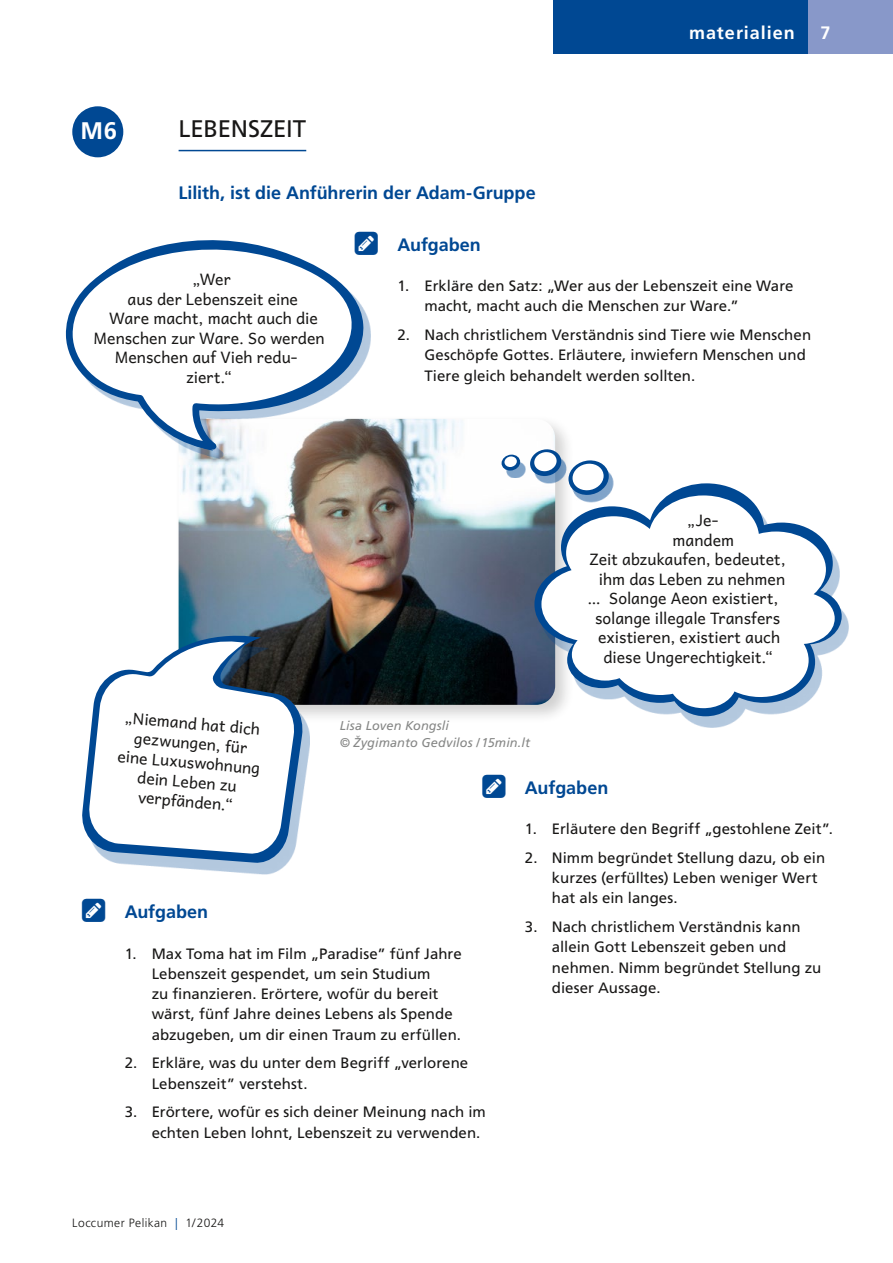
<style>
.page{position:relative;width:893px;height:1263px;background:#fff}
.page>*{position:absolute;margin:0;border:0;box-sizing:border-box;transform-origin:0 0}
.t1{font:24px "Frutiger LT Pro";letter-spacing:-.01em;color:#181716}
.t2{font:700 24px "Frutiger LT Pro";color:#fff}
.t3{font:700 18px "Frutiger LT Pro";letter-spacing:-.005em;color:#004893}
.t4{font:700 18px "Frutiger LT Pro";letter-spacing:.055em;color:#fff}
.t5{font:15.75px/19.5px "Andika New Basic";color:#181716;text-align:center}
.t6{font:15px/20.2px "Frutiger LT Pro";letter-spacing:.005em;color:#181716}
.t7{font:italic 12.75px/16.5px "Frutiger LT Pro";letter-spacing:.005em;color:#868786}
.t8{font:300 12px "Frutiger LT Pro";letter-spacing:.035em;color:#181716}
.s1{color:#004893}
</style>
<div class="page">
<div style="left:553px;top:0;width:259px;height:54px;background:#004893"></div>
<div style="left:808px;top:0;width:85px;height:54px;background:#8898c9"></div>
<div style="left:174px;top:414px;width:401px;height:310px;background:#181716;opacity:.2"></div>
<img style="left:179px;top:419px;width:376px;height:286px">
<hr style="left:179px;top:150px;width:127px;height:1px;background:#004893">
<div style="left:72px;top:106px;width:51px;height:51px;background:#004893;border-radius:50%"></div>
<div style="left:541px;top:494px;width:308px;height:233px;background:#004893;opacity:.3"></div>
<svg style="left:534px;top:483px;width:308px;height:233px"></svg>
<svg style="left:541px;top:495px;width:294px;height:213px"></svg>
<div style="left:534px;top:456px;width:32px;height:27px;background:#004893;opacity:.5"></div>
<svg style="left:530px;top:449px;width:31px;height:27px"></svg>
<div style="left:534px;top:452px;width:23px;height:19px;background:#fff;border-radius:50%"></div>
<div style="left:572px;top:467px;width:42px;height:35px;background:#004893;opacity:.5"></div>
<svg style="left:568px;top:460px;width:41px;height:35px"></svg>
<div style="left:572px;top:463px;width:32px;height:28px;background:#fff;border-radius:50%"></div>
<div style="left:506px;top:461px;width:19px;height:17px;background:#004893;opacity:.5"></div>
<svg style="left:501px;top:454px;width:19px;height:17px"></svg>
<div style="left:504px;top:456px;width:13px;height:11px;background:#fff;border-radius:50%"></div>
<div style="left:89px;top:646px;width:220px;height:228px;background:#004893;opacity:.3"></div>
<svg style="left:82px;top:624px;width:223px;height:240px"></svg>
<svg style="left:87px;top:632px;width:209px;height:223px"></svg>
<div style="left:73px;top:248px;width:298px;height:210px;background:#004893;opacity:.3"></div>
<svg style="left:65px;top:240px;width:300px;height:215px"></svg>
<svg style="left:355px;top:240px;width:16px;height:15px"></svg>
<h1 class="t2" style="left:81px;top:117px;width:38px">M6</h1>
<h1 class="t1" style="left:179px;top:115px;width:129px">LEBENSZEIT</h1>
<p class="t3" style="left:179px;top:182px;width:359px">Lilith, ist die Anführerin der Adam-Gruppe</p>
<p class="t4" style="left:689px;top:22px;width:107px">materialien</p>
<p class="t4" style="left:820px;top:22px;width:12px">7</p>
<p class="t5" style="left:93px;top:267px;width:233px">„Wer<br>aus der Lebenszeit eine<br>Ware macht, macht auch die<br>Menschen zur Ware. So werden<br>Menschen auf Vieh redu&shy;ziert.“</p>
<p class="t3" style="left:397px;top:234px;width:85px">Aufgaben</p>
<p class="t6" style="left:424px;top:276px;width:370px;text-indent:-27px">1. Erkläre den Satz: „Wer aus der Lebenszeit eine Ware macht, macht auch die Menschen zur Ware.”</p>
<p class="t6" style="left:424px;top:325px;width:388px;text-indent:-27px">2. Nach christlichem Verständnis sind Tiere wie Menschen<br>Geschöpfe Gottes. Erläutere, inwiefern Menschen und<br>Tiere gleich behandelt werden sollten.</p>
<p class="t5" style="left:687px;top:508px;width:33px">„Je-</p>
<p class="t5" style="left:672px;top:528px;width:63px">mandem</p>
<p class="t5" style="left:589px;top:547px;width:198px">Zeit abzukaufen, bedeutet,</p>
<p class="t5" style="left:599px;top:567px;width:188px">ihm das Leben zu nehmen</p>
<p class="t5" style="left:588px;top:586px;width:192px">… Solange Aeon existiert,</p>
<p class="t5" style="left:595px;top:606px;width:187px">solange illegale Transfers</p>
<p class="t5" style="left:598px;top:625px;width:183px">existieren, existiert auch</p>
<p class="t5" style="left:604px;top:645px;width:171px">diese Ungerechtigkeit.“</p>
<p class="t5" style="left:122px;top:705px;width:145px;rotate:5deg">„Niemand hat dich gezwungen, für eine Luxuswohnung dein Leben zu verpfänden.“</p>
<p class="t7" style="left:340px;top:717px;width:192px">Lisa Loven Kongsli<br>© Žygimanto Gedvilos /15min.lt</p>
<p class="t3" style="left:525px;top:777px;width:85px">Aufgaben</p>
<p class="t6" style="left:525px;top:819px;width:310px">1. Erläutere den Begriff „gestohlene Zeit”.</p>
<p class="t6" style="left:552px;top:848px;width:275px;text-indent:-27px">2. Nimm begründet Stellung dazu, ob ein kurzes (erfülltes) Leben weniger Wert hat als ein langes.</p>
<p class="t6" style="left:552px;top:917px;width:271px;text-indent:-27px">3. Nach christlichem Verständnis kann allein Gott Lebenszeit geben und nehmen. Nimm begründet Stellung zu dieser Aussage.</p>
<p class="t3" style="left:125px;top:901px;width:85px">Aufgaben</p>
<p class="t6" style="left:152px;top:943px;width:311px;text-indent:-27px">1. Max Toma hat im Film „Paradise” fünf Jahre Lebenszeit gespendet, um sein Studium<br>zu finanzieren. Erörtere, wofür du bereit wärst, fünf Jahre deines Lebens als Spende abzugeben, um dir einen Traum zu erfüllen.</p>
<p class="t6" style="left:152px;top:1053px;width:318px;text-indent:-27px">2. Erkläre, was du unter dem Begriff „verlorene<br>Lebenszeit” verstehst.</p>
<p class="t6" style="left:152px;top:1102px;width:336px;text-indent:-27px">3. Erörtere, wofür es sich deiner Meinung nach im echten Leben lohnt, Lebenszeit zu verwenden.</p>
<p class="t8" style="left:72px;top:1215px;width:153px">Loccumer Pelikan <span class="s1">|</span> 1/2024</p>
</div>
